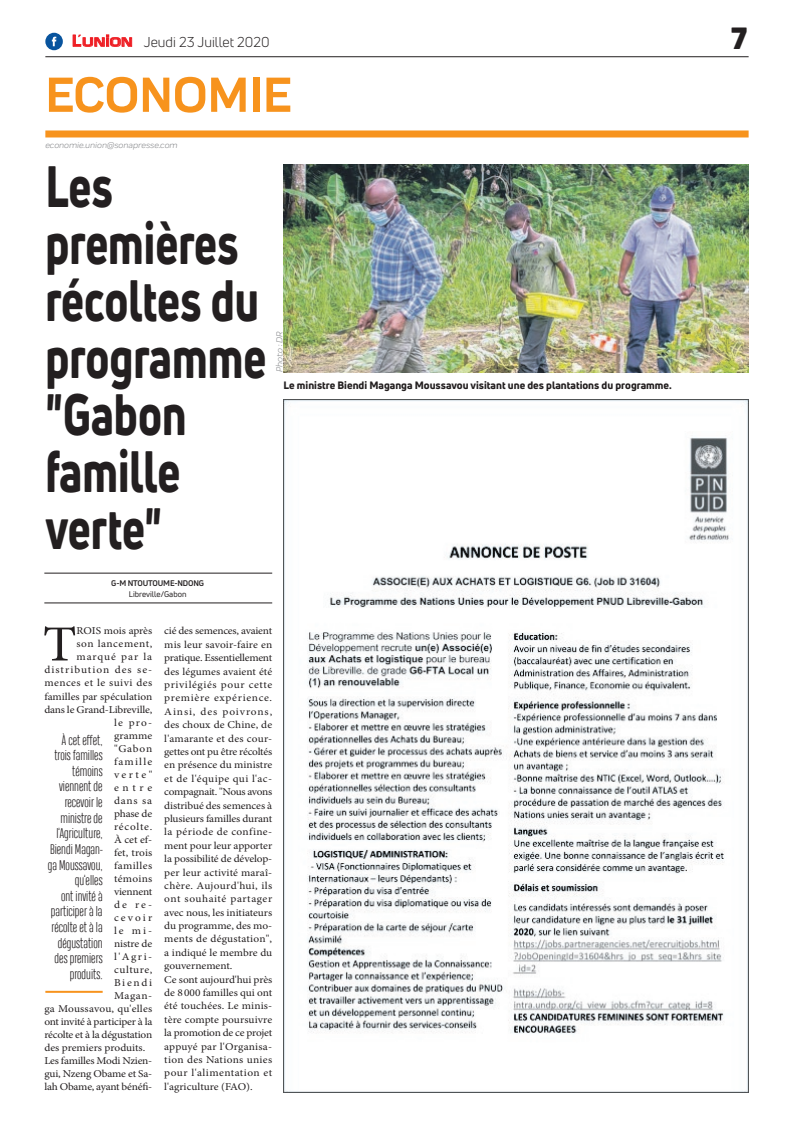
<style>
.page{position:relative;width:794px;height:1129px;background:#fff}
.page>*{position:absolute;margin:0;border:0;box-sizing:border-box;transform-origin:0 0}
.t1{font:800 57px/57px "Uni Neue";color:#231f20;scale:.76 1}
.t2{font:700 51px "Praktika";color:#f7931d}
.t3{font:50.5px "Minion Pro";color:#231f20;scale:1.08 1}
.t4{font:900 30px "Uni Neue";color:#231f20}
.t5{font:14px "Uni Neue";color:#231f20}
.t6{font:300 13px/15.6px "Heading Compressed Pro";color:#231f20;text-align:right}
.t7{font:10.5px/13.4px "Minion Pro";color:#231f20;scale:1.08 1}
.t8{font:10.5px "Minion Pro";letter-spacing:-.02em;color:#231f20;scale:1.08 1}
.t9{font:800 10.5px "Uni Neue";color:#231f20}
.t10{font:10.5px "Minion Pro";letter-spacing:.045em;color:#231f20;scale:1.08 1}
.t11{font:10.5px "Minion Pro";letter-spacing:.09em;color:#231f20;scale:1.08 1}
.t12{font:10.5px "Minion Pro";letter-spacing:.04em;color:#231f20;scale:1.08 1}
.t13{font:10.5px "Minion Pro";letter-spacing:.08em;color:#231f20;scale:1.08 1}
.t14{font:10.5px "Minion Pro";letter-spacing:.06em;color:#231f20;scale:1.08 1}
.t15{font:10.5px "Minion Pro";letter-spacing:.035em;color:#231f20;scale:1.08 1}
.t16{font:10.5px "Minion Pro";letter-spacing:.105em;color:#231f20;scale:1.08 1}
.t17{font:10.5px "Minion Pro";letter-spacing:.02em;color:#231f20;scale:1.08 1}
.t18{font:italic 9px "Praktika";color:#818386}
.t19{font:700 8px "Uni Neue";letter-spacing:-.02em;color:#231f20}
.t20{font:8px "Uni Neue";color:#231f20}
.s1{font-family:"Eurostile";font-weight:600;font-size:15px;color:#ee1d23}
.s2{font-family:"Eurostile";font-weight:600;font-size:11.4px;color:#ee1d23}
</style>
<div class="page">
<div style="left:45px;top:130px;width:703px;height:7px;background:#f7931d"></div>
<hr style="left:45px;top:56px;width:703px;height:1px;background:#231f20">
<svg style="left:72px;top:34px;width:60px;height:13px"></svg>
<div style="left:45px;top:33px;width:18px;height:17px;background:#08549e;border-radius:50%"></div>
<svg style="left:52px;top:37px;width:4px;height:9px"></svg>
<img style="left:283px;top:400px;width:465px;height:691px">
<hr style="left:45px;top:990px;width:58px;height:2px;background:#f7931d">
<hr style="left:44px;top:602px;width:228px;height:1px;background:#231f20">
<hr style="left:44px;top:573px;width:228px;height:1px;background:#231f20">
<img style="left:283px;top:164px;width:465px;height:208px">
<h3 class="t5" style="left:72px;top:33px;width:199px"><span class="s1">L</span><span class="s2">UNION</span> Jeudi 23 Juillet 2020</h3>
<h2 class="t2" style="left:45px;top:54px;width:248px">ECONOMIE</h2>
<p class="t18" style="left:45px;top:139px;width:134px">economie.union@sonapresse.com</p>
<h1 class="t1" style="left:45px;top:157px;width:292px">Les premières récoltes du programme "Gabon famille verte"</h1>
<p class="t18" style="left:273px;top:371px;width:41px;rotate:-90deg">Photo : DR</p>
<p class="t9" style="left:283px;top:378px;width:390px">Le ministre Biendi Maganga Moussavou visitant une des plantations du programme.</p>
<p class="t19" style="left:111px;top:578px;width:94px">G-M NTOUTOUME-NDONG</p>
<p class="t20" style="left:129px;top:588px;width:59px">Libreville/Gabon</p>
<h3 class="t3" style="left:43px;top:610px;width:33px">T</h3>
<p class="t7" style="left:76px;top:624px;width:72px">ROIS mois après</p>
<p class="t10" style="left:76px;top:637px;width:72px">son lancement,</p>
<p class="t13" style="left:76px;top:650px;width:72px">marqué par la</p>
<p class="t11" style="left:44px;top:663px;width:101px">distribution des se-</p>
<p class="t12" style="left:44px;top:676px;width:101px">mences et le suivi des</p>
<p class="t7" style="left:44px;top:689px;width:101px">familles par spéculation</p>
<p class="t7" style="left:44px;top:702px;width:101px">dans le Grand-Libreville,</p>
<p class="t7" style="left:114px;top:715px;width:37px">le pro-</p>
<p class="t7" style="left:114px;top:728px;width:37px">gramme</p>
<p class="t7" style="left:114px;top:741px;width:37px">"Gabon</p>
<p class="t16" style="left:114px;top:754px;width:37px">famille</p>
<p class="t7" style="left:114px;top:767px;width:37px">verte"</p>
<p class="t7" style="left:114px;top:780px;width:37px">entre</p>
<p class="t7" style="left:114px;top:793px;width:37px">dans sa</p>
<p class="t7" style="left:114px;top:806px;width:37px">phase de</p>
<p class="t14" style="left:114px;top:819px;width:37px">récolte.</p>
<p class="t7" style="left:114px;top:832px;width:37px">À cet ef-</p>
<p class="t7" style="left:114px;top:845px;width:37px">fet, trois</p>
<p class="t15" style="left:114px;top:858px;width:37px">familles</p>
<p class="t17" style="left:114px;top:871px;width:37px">témoins</p>
<p class="t8" style="left:114px;top:884px;width:37px">viennent</p>
<p class="t7" style="left:114px;top:897px;width:37px">de re-</p>
<p class="t7" style="left:114px;top:910px;width:37px">cevoir</p>
<p class="t7" style="left:114px;top:923px;width:37px">le mi-</p>
<p class="t7" style="left:114px;top:936px;width:37px">nistre de</p>
<p class="t7" style="left:114px;top:949px;width:37px">l'Agri-</p>
<p class="t10" style="left:114px;top:962px;width:37px">culture,</p>
<p class="t7" style="left:114px;top:975px;width:37px">Biendi</p>
<p class="t7" style="left:114px;top:988px;width:37px">Magan-</p>
<p class="t7" style="left:44px;top:1001px;width:101px">ga Moussavou, qu'elles</p>
<p class="t8" style="left:44px;top:1014px;width:101px">ont invité à participer à la</p>
<p class="t8" style="left:44px;top:1027px;width:101px">récolte et à la dégustation</p>
<p class="t7" style="left:44px;top:1040px;width:95px">des premiers produits.</p>
<p class="t8" style="left:44px;top:1053px;width:101px">Les familles Modi Nzien-</p>
<p class="t7" style="left:44px;top:1066px;width:101px">gui, Nzeng Obame et Sa-</p>
<p class="t8" style="left:44px;top:1079px;width:101px">lah Obame, ayant bénéfi-</p>
<p class="t6" style="left:48px;top:733px;width:56px">À cet effet, trois familles témoins viennent de recevoir le ministre de l’Agriculture,<br>Biendi Magan&shy;ga Moussavou, qu’elles<br>ont invité à participer à la récolte et à la dégustation des premiers produits.</p>
<p class="t7" style="left:164px;top:624px;width:101px">cié des semences, avaient mis leur savoir-faire en pratique. Essentiellement des légumes avaient été privilégiés pour cette première expérience.<br>Ainsi, des poivrons, des choux de Chine, de l'amarante et des cour&shy;gettes ont pu être récoltés en présence du ministre et de l'équipe qui l'ac&shy;compagnait. "Nous avons distribué des semences à plusieurs familles durant la période de confine&shy;ment pour leur apporter la possibilité de dévelop&shy;per leur activité maraî&shy;chère. Aujourd'hui, ils ont souhaité partager avec nous, les initiateurs du programme, des mo&shy;ments de dégustation", a indiqué le membre du gouvernement.<br>Ce sont aujourd'hui près de 8000 familles qui ont été touchées. Le minis&shy;tère compte poursuivre la promotion de ce projet appuyé par l'Organisa&shy;tion des Nations unies pour l'alimentation et l'agriculture (FAO).</p>
<h3 class="t4" style="left:731px;top:17px;width:18px">7</h3>
</div>
